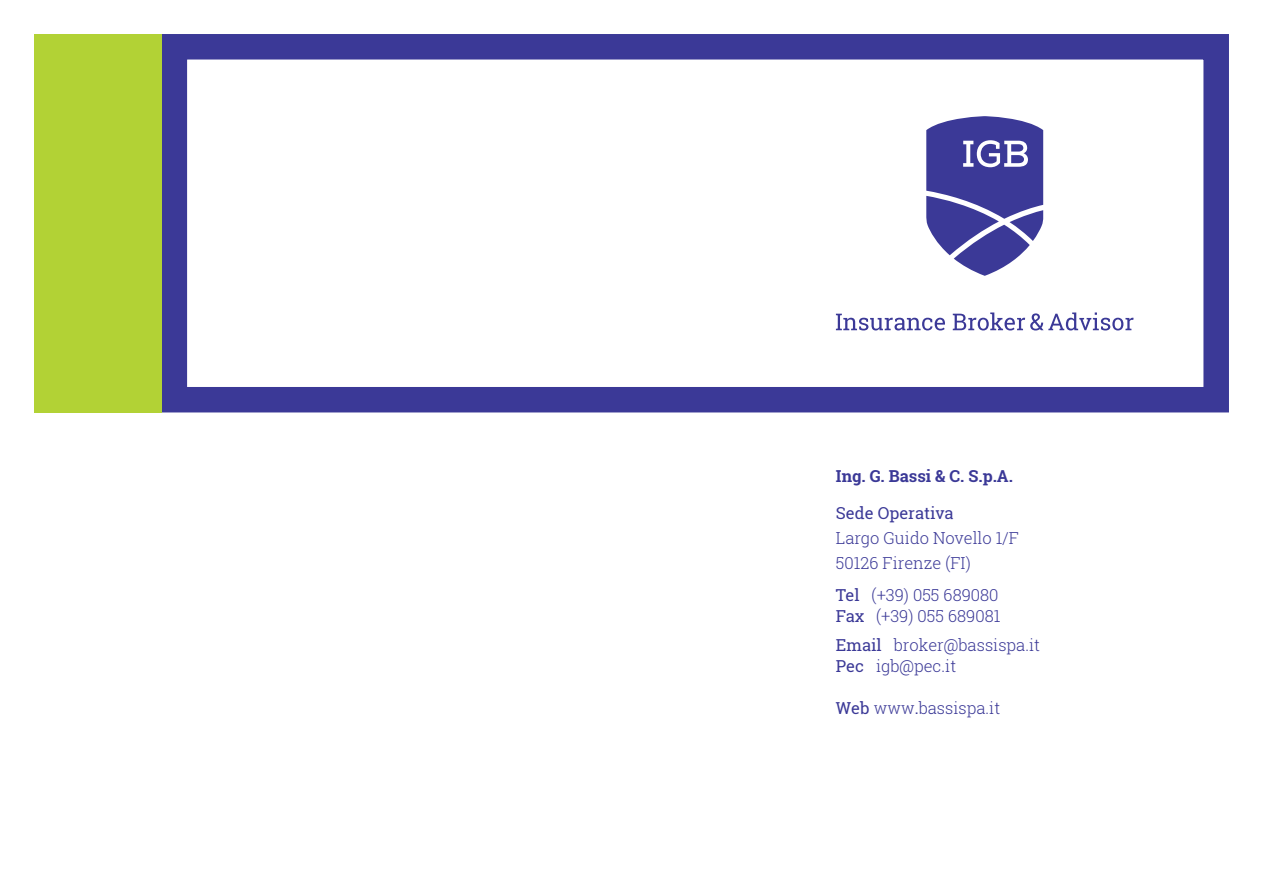
<style>
.page{position:relative;width:1263px;height:893px;background:#fff}
.page>*{position:absolute;margin:0;border:0;box-sizing:border-box;transform-origin:0 0}
.t1{font:300 16.5px/21px "Roboto Slab";color:#3b3997}
.t2{font:700 16.5px "Roboto Slab";color:#3b3997}
.t3{font:16.5px "Roboto Slab";color:#3b3997}
.s1{font-weight:400}
</style>
<div class="page">
<div style="left:162px;top:34px;width:1067px;height:378px;border:26px solid #3b3997"></div>
<svg style="left:926px;top:116px;width:117px;height:160px"></svg>
<svg style="left:836px;top:314px;width:109px;height:16px"></svg>
<svg style="left:953px;top:312px;width:180px;height:18px"></svg>
<div style="left:34px;top:34px;width:128px;height:378px;background:#b2d235"></div>
<p class="t2" style="left:836px;top:465px;width:179px">Ing. G. Bassi &amp; C. S.p.A.</p>
<p class="t3" style="left:836px;top:502px;width:119px">Sede Operativa</p>
<p class="t1" style="left:836px;top:525px;width:185px;line-height:24.8px">Largo Guido Novello 1/F<br>50126 Firenze (FI)</p>
<p class="t1" style="left:836px;top:584px;width:166px"><span class="s1">Tel</span> (+39) 055 689080<br><span class="s1">Fax</span> (+39) 055 689081</p>
<p class="t1" style="left:836px;top:634px;width:206px"><span class="s1">Email</span> broker@bassispa.it<br><span class="s1">Pec</span> igb@pec.it</p>
<p class="t1" style="left:836px;top:697px;width:166px"><span class="s1">Web</span> www<span class="s1">.</span>bassispa.it</p>
</div>
